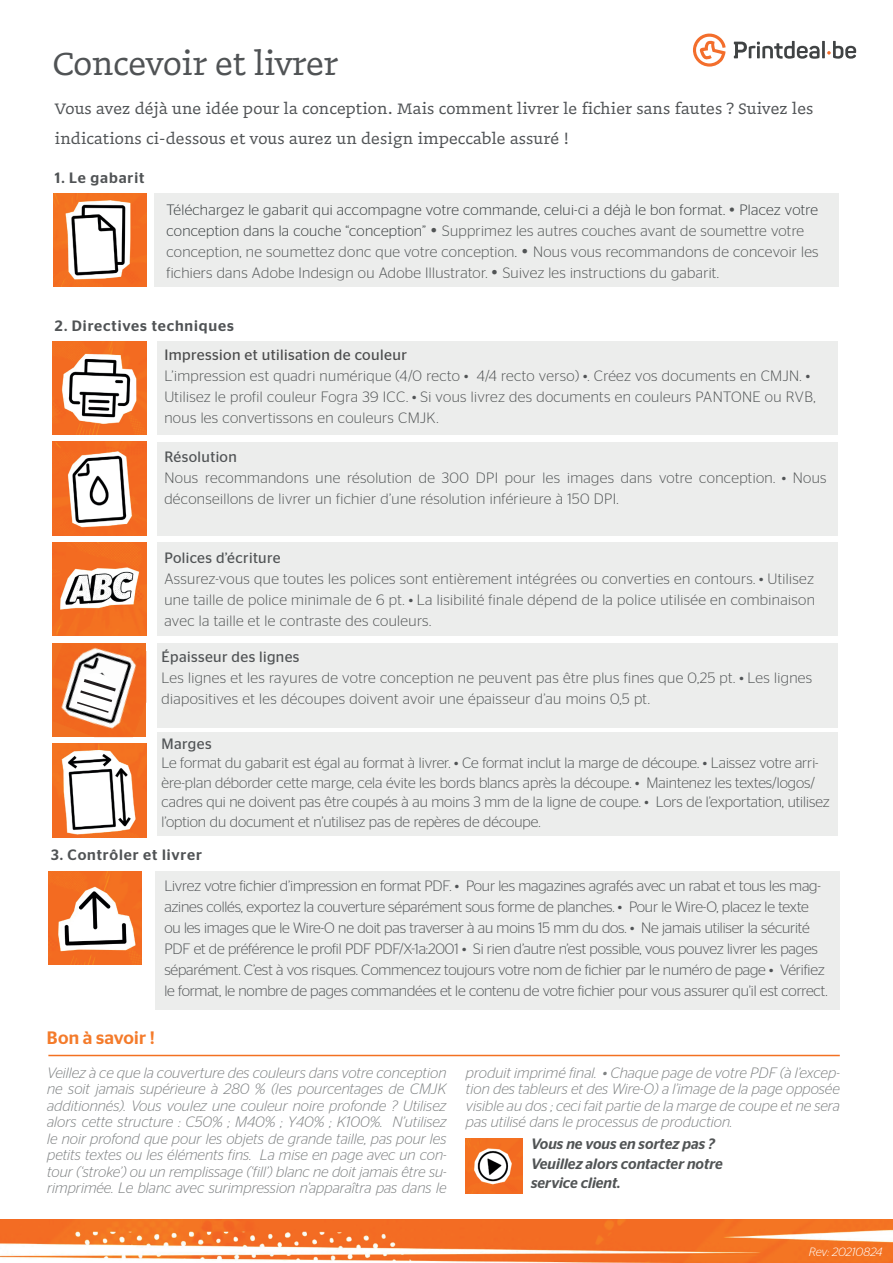
<style>
.page{position:relative;width:893px;height:1263px;background:#fff}
.page>*{position:absolute;margin:0;border:0;box-sizing:border-box;transform-origin:0 0}
.t1{font:37.5px "Doko";color:#505355}
.t2{font:500 18px "Stag Sans";letter-spacing:.01em;color:#f47b2b}
.t3{font:17.85px/30px "Doko";letter-spacing:.01em;color:#505355}
.t4{font:300 15px/21px "Stag Sans";letter-spacing:.02em;color:#515455}
.t5{font:italic 300 15px/16.5px "Stag Sans";color:#7e8182;text-align:justify}
.t6{font:300 15px/21px "Stag Sans";letter-spacing:-.01em;color:#505355}
.t7{font:300 15px/19.5px "Stag Sans";color:#515455}
.t8{font:italic 500 15px/19.5px "Stag Sans";color:#515455}
.t9{font:500 15px "Stag Sans";letter-spacing:.06em;color:#505355}
.t10{font:italic 300 12px "Stag Sans";letter-spacing:-.005em;color:#fff}
.s1{color:#363b3d}
.s2{font-size:18px}
.s3{font-size:19.5px}
.s4{font-weight:400;color:#4b4c4d}
.s5{color:#505355}
.s6{font-weight:400;color:#505355}
</style>
<div class="page">
<hr style="left:822px;top:41px;width:3px;height:17px;background:#404344">
<svg style="left:734px;top:41px;width:85px;height:18px"></svg>
<svg style="left:827px;top:41px;width:29px;height:18px"></svg>
<svg style="left:693px;top:33px;width:33px;height:34px"></svg>
<img style="left:0;top:1219px;width:893px;height:44px">
<div style="left:157px;top:733px;width:680px;height:103px;background:#ecedec"></div>
<div style="left:157px;top:341px;width:680px;height:94px;background:#ecedec"></div>
<div style="left:157px;top:442px;width:680px;height:93px;background:#ecedec"></div>
<div style="left:157px;top:542px;width:680px;height:94px;background:#ecedec"></div>
<div style="left:157px;top:643px;width:680px;height:84px;background:#ecedec"></div>
<div style="left:154px;top:193px;width:685px;height:94px;background:#ecedec"></div>
<img style="left:48px;top:871px;width:94px;height:94px">
<img style="left:53px;top:193px;width:94px;height:94px">
<img style="left:466px;top:1138px;width:57px;height:55px">
<div style="left:155px;top:871px;width:685px;height:138px;background:#ecedec"></div>
<img style="left:53px;top:643px;width:93px;height:94px">
<img style="left:53px;top:542px;width:93px;height:94px">
<img style="left:53px;top:341px;width:93px;height:94px">
<img style="left:53px;top:744px;width:93px;height:93px">
<img style="left:53px;top:442px;width:93px;height:93px">
<div style="left:77px;top:673px;width:36px;height:39px;background:#fff;border-radius:50%"></div>
<svg style="left:75px;top:677px;width:44px;height:37px"></svg>
<hr style="left:48px;top:1055px;width:792px;height:1px;background:#f37122">
<h1 class="t1" style="left:53px;top:41px;width:286px">Concevoir et livrer</h1>
<p class="t3" style="left:55px;top:93px;width:760px">Vous avez déjà une idée pour la conception. Mais comment livrer le fichier sans fautes ? Suivez les indications ci-dessous et vous aurez un design impeccable assuré !</p>
<p class="t9" style="left:55px;top:169px;width:91px">1. Le gabarit</p>
<p class="t4" style="left:166px;top:199px;width:654px"><span class="s1">Téléchargez le gabarit qui accompagne votre commande, celui-ci a déjà le bon format.</span> <span class="s2">•</span> <span class="s1">Placez votre conception dans la couche “conception”</span> <span class="s3">•</span> Supprimez les autres couches avant de soumettre votre conception, ne soumettez donc que votre conception<span class="s1">.</span> <span class="s3">•</span> Nous vous recommandons de concevoir les fichiers dans Adobe Indesign ou Adobe Illustrator. <span class="s3">•</span> Suivez les instructions du gabarit.</p>
<p class="t9" style="left:55px;top:317px;width:181px">2. Directives techniques</p>
<p class="t4" style="left:164px;top:344px;width:653px"><span class="s4">Impression et utilisation de couleur<br></span>L’impression est quadri numérique (4/0 recto • 4/4 recto verso) <span class="s5">•</span>. Créez vos documents en CMJN. <span class="s5">• </span>Utilisez le profil couleur Fogra 39 ICC. <span class="s5">•</span> Si vous livrez des documents en couleurs PANTONE ou RVB, nous les convertissons en couleurs CMJK.</p>
<p class="t4" style="left:164px;top:446px;width:664px"><span class="s6">Résolution<br></span>Nous recommandons une résolution de 300 DPI pour les images dans votre conception. <span class="s5">•</span> Nous déconseillons de livrer un fichier d’une résolution inférieure à 150 DPI.</p>
<p class="t4" style="left:164px;top:547px;width:652px"><span class="s6">Polices d’écriture<br></span>Assurez-vous que toutes les polices sont entièrement intégrées ou converties en contours. <span class="s5">•</span> Utilisez une taille de police minimale de 6 pt. <span class="s5">•</span> La lisibilité finale dépend de la police utilisée en combinaison avec la taille et le contraste des couleurs.</p>
<p class="t4" style="left:162px;top:646px;width:652px"><span class="s6">Épaisseur des lignes<br></span>Les lignes et les rayures de votre conception ne peuvent pas être plus fines que 0,25 pt. <span class="s5">•</span> Les lignes diapositives et les découpes doivent avoir une épaisseur d’au moins 0,5 pt.</p>
<p class="t7" style="left:162px;top:734px;width:669px"><span class="s6">Marges<br></span>Le format du gabarit est égal au format à livrer. <span class="s5">•</span> Ce format inclut la marge de découpe. <span class="s5">•</span> Laissez votre arri&shy;ère-plan déborder cette marge, cela évite les bords blancs après la découpe. • Maintenez les textes/logos/ cadres qui ne doivent pas être coupés à au moins 3 mm de la ligne de coupe. • Lors de l’exportation, utilisez l’option du document et n’utilisez pas de repères de découpe<span class="s5">.</span></p>
<p class="t9" style="left:51px;top:846px;width:152px">3. Contrôler et livrer</p>
<p class="t6" style="left:164px;top:875px;width:665px">Livrez votre fichier d’impression en format PDF. • Pour les magazines agrafés avec un rabat et tous les mag&shy;azines collés, exportez la couverture séparément sous forme de planches. • Pour le Wire-O, placez le texte ou les images que le Wire-O ne doit pas traverser à au moins 15 mm du dos. • Ne jamais utiliser la sécurité PDF et de préférence le profil PDF PDF/X-1a:2001 • Si rien d’autre n’est possible, vous pouvez livrer les pages séparément. C’est à vos risques. Commencez toujours votre nom de fichier par le numéro de page • Vérifiez le format, le nombre de pages commandées et le contenu de votre fichier pour vous assurer qu’il est correct.</p>
<p class="t2" style="left:47px;top:1027px;width:109px">Bon à savoir !</p>
<p class="t5" style="left:47px;top:1064px;width:401px">Veillez à ce que la couverture des couleurs dans votre conception ne soit jamais supérieure à 280 % (les pourcentages de CMJK additionnés). Vous voulez une couleur noire profonde ? Utilisez alors cette structure : C50% ; M40% ; Y40% ; K100%. N’utilisez le noir profond que pour les objets de grande taille, pas pour les petits textes ou les éléments fins. La mise en page avec un con&shy;tour (‘stroke’) ou un remplissage (‘fill’) blanc ne doit jamais être su&shy;rimprimée. Le blanc avec surimpression n’apparaîtra pas dans le</p>
<p class="t5" style="left:466px;top:1064px;width:375px">produit imprimé final. • Chaque page de votre PDF (à l’excep&shy;tion des tableurs et des Wire-O) a l’image de la page opposée visible au dos ; ceci fait partie de la marge de coupe et ne sera pas utilisé dans le processus de production.</p>
<p class="t8" style="left:531px;top:1134px;width:193px">Vous ne vous en sortez pas ?<br>Veuillez alors contacter notre service client.</p>
<p class="t10" style="left:809px;top:1245px;width:75px">Rev: 20210824</p>
</div>
